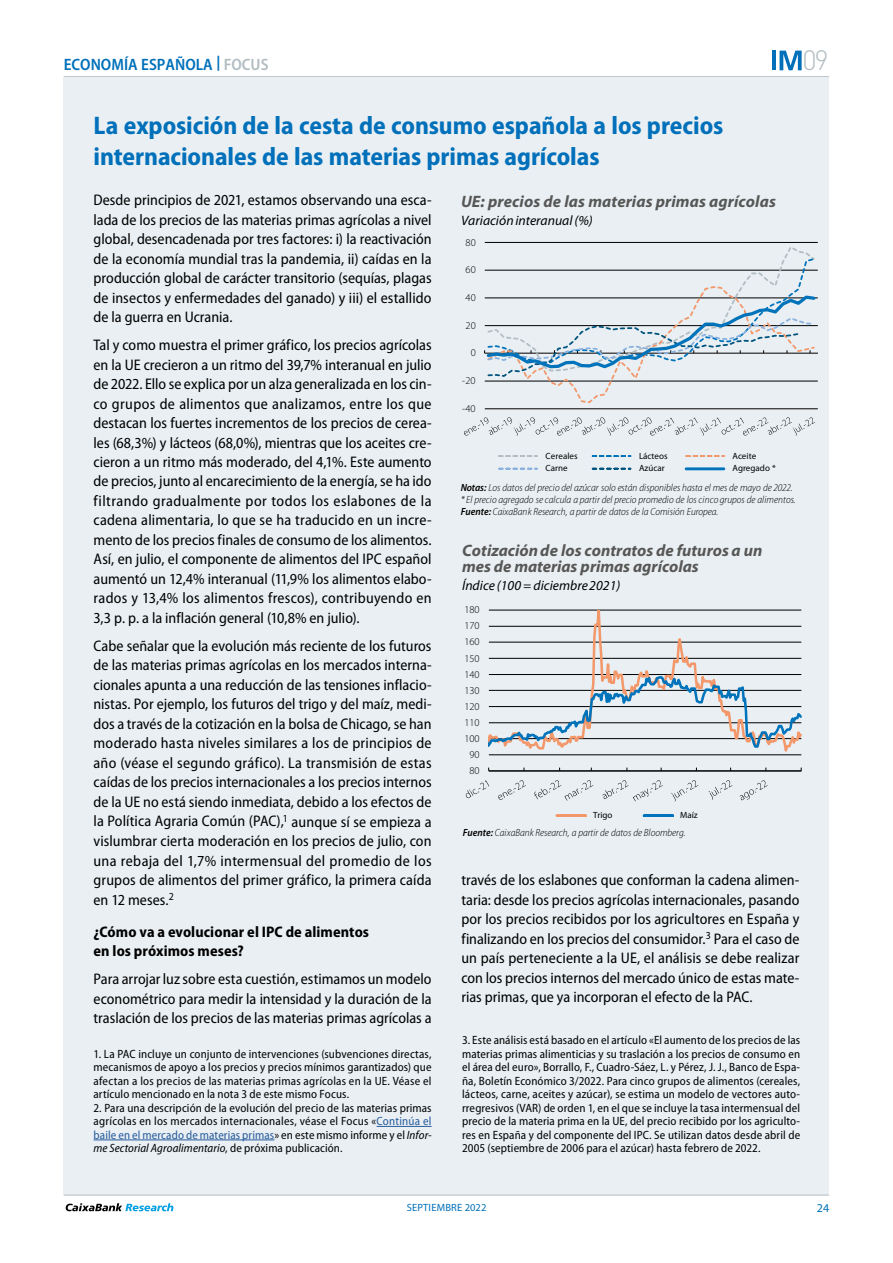
<style>
.page{position:relative;width:893px;height:1263px;background:#fff}
.page>*{position:absolute;margin:0;border:0;box-sizing:border-box;transform-origin:0 0}
.t1{font:300 27.6px "DIN Pro";color:#b2bdc2}
.t2{font:700 semi-condensed 25.5px/30.6px "Myriad Pro";color:#0070ba}
.t3{font:italic 700 16.5px/16.5px "Myriad Pro";letter-spacing:.005em;color:#575756}
.t4{font:600 semi-condensed 16.5px "Myriad Pro";color:#0070ba}
.t5{font:semi-condensed 15.3px/19.5px "Myriad Pro";color:#000;text-align:justify}
.t6{font:700 semi-condensed 15.3px/19.5px "Myriad Pro";letter-spacing:.005em;color:#000}
.t7{font:italic 13.65px "Myriad Pro";letter-spacing:.005em;color:#000}
.t8{font:semi-condensed 12px/13.5px "Myriad Pro";letter-spacing:.01em;color:#000;text-align:justify}
.t9{font:12px "Myriad Pro";color:#0070ba}
.t10{font:italic 300 semi-condensed 10.5px/11.7px "Myriad Pro";letter-spacing:-.005em;color:#000}
.t11{font:300 10.5px "Myriad Pro";letter-spacing:-.005em;color:#000}
.t12{font:10.5px "Myriad Pro";letter-spacing:.02em;color:#0070ba}
.t13{font:9px "Myriad Pro";color:#000}
.t14{font:9px "Myriad Pro";letter-spacing:.02em;color:#000}
.s1{color:#b2bdc2}
.s2{font-weight:600}
.s3{color:#275b9b}
.s4{font-style:italic}
</style>
<div class="page">
<hr style="left:64px;top:76px;width:765px;height:1px;background:#b2bdc2">
<div style="left:64px;top:77px;width:765px;height:1118px;background:#e9eff3"></div>
<hr style="left:64px;top:1195px;width:765px;height:1px;background:#b2bdc2">
<svg style="left:66px;top:1203px;width:107px;height:8px"></svg>
<svg style="left:779px;top:51px;width:23px;height:19px"></svg>
<hr style="left:772px;top:51px;width:4px;height:19px;background:#0070ba">
<hr style="left:377px;top:1126px;width:55px;height:1px;background:#275b9b">
<hr style="left:94px;top:1139px;width:180px;height:1px;background:#275b9b">
<hr style="left:485px;top:408px;width:333px;height:1px;background:#000">
<hr style="left:485px;top:381px;width:333px;height:1px;background:#000">
<hr style="left:485px;top:325px;width:333px;height:1px;background:#000">
<hr style="left:485px;top:298px;width:333px;height:1px;background:#000">
<hr style="left:485px;top:270px;width:333px;height:1px;background:#000">
<hr style="left:485px;top:242px;width:333px;height:1px;background:#000">
<hr style="left:485px;top:353px;width:333px;height:1px;background:#000">
<svg style="left:484px;top:247px;width:333px;height:157px"></svg>
<svg style="left:464px;top:417px;width:351px;height:19px"></svg>
<svg style="left:499px;top:455px;width:38px;height:2px"></svg>
<svg style="left:593px;top:455px;width:37px;height:2px"></svg>
<svg style="left:686px;top:455px;width:38px;height:2px"></svg>
<svg style="left:499px;top:468px;width:38px;height:2px"></svg>
<svg style="left:593px;top:468px;width:37px;height:2px"></svg>
<hr style="left:686px;top:467px;width:38px;height:3px;background:#0073bb">
<hr style="left:489px;top:771px;width:312px;height:1px;background:#000">
<svg style="left:488px;top:610px;width:314px;height:161px"></svg>
<svg style="left:466px;top:780px;width:23px;height:18px"></svg>
<svg style="left:498px;top:780px;width:28px;height:20px"></svg>
<svg style="left:534px;top:780px;width:59px;height:21px"></svg>
<svg style="left:602px;top:780px;width:61px;height:21px"></svg>
<svg style="left:671px;top:780px;width:27px;height:21px"></svg>
<svg style="left:709px;top:780px;width:23px;height:20px"></svg>
<svg style="left:740px;top:780px;width:28px;height:20px"></svg>
<hr style="left:557px;top:814px;width:29px;height:3px;background:#f3986b">
<hr style="left:644px;top:814px;width:29px;height:3px;background:#0073bb">
<p class="t4" style="left:64px;top:55px;width:206px">ECONOMÍA ESPAÑOLA <sup>|</sup> <span class="s1">FOCUS</span></p>
<h1 class="t1" style="left:802px;top:39px;width:28px">09</h1>
<h2 class="t2" style="left:94px;top:110px;width:631px">La exposición de la cesta de consumo española a los precios internacionales de las materias primas agrícolas</h2>
<p class="t5" style="left:94px;top:190px;width:340px">Desde principios de 2021, estamos observando una esca&shy;lada de los precios de las materias primas agrícolas a nivel global, desencadenada por tres factores: i) la reactivación de la economía mundial tras la pandemia, ii) caídas en la producción global de carácter transitorio (sequías, plagas de insectos y enfermedades del ganado) y iii) el estallido de la guerra en Ucrania.</p>
<p class="t5" style="left:94px;top:335px;width:340px">Tal y como muestra el primer gráfico, los precios agrícolas en la UE crecieron a un ritmo del 39,7% interanual en julio de 2022. Ello se explica por un alza generalizada en los cin&shy;co grupos de alimentos que analizamos, entre los que destacan los fuertes incrementos de los precios de cerea&shy;les (68,3%) y lácteos (68,0%), mientras que los aceites cre&shy;cieron a un ritmo más moderado, del 4,1%. Este aumento de precios, junto al encarecimiento de la energía, se ha ido filtrando gradualmente por todos los eslabones de la cadena alimentaria, lo que se ha traducido en un incre&shy;mento de los precios finales de consumo de los alimentos.<br>Así, en julio, el componente de alimentos del IPC español aumentó un 12,4% interanual (11,9% los alimentos elabo&shy;rados y 13,4% los alimentos frescos), contribuyendo en 3,3 p. p. a la inflación general (10,8% en julio).</p>
<p class="t5" style="left:94px;top:636px;width:340px">Cabe señalar que la evolución más reciente de los futuros de las materias primas agrícolas en los mercados interna&shy;cionales apunta a una reducción de las tensiones inflacio&shy;nistas. Por ejemplo, los futuros del trigo y del maíz, medi&shy;dos a través de la cotización en la bolsa de Chicago, se han moderado hasta niveles similares a los de principios de año (véase el segundo gráfico). La transmisión de estas caídas de los precios internacionales a los precios internos de la UE no está siendo inmediata, debido a los efectos de la Política Agraria Común (PAC),<sup>1</sup> aunque sí se empieza a vislumbrar cierta moderación en los precios de julio, con una rebaja del 1,7% intermensual del promedio de los grupos de alimentos del primer gráfico, la primera caída en 12 meses.<sup>2</sup></p>
<p class="t6" style="left:94px;top:922px;width:277px">¿Cómo va a evolucionar el IPC de alimentos en los próximos meses?</p>
<p class="t5" style="left:94px;top:970px;width:340px">Para arrojar luz sobre esta cuestión, estimamos un modelo econométrico para medir la intensidad y la duración de la traslación de los precios de las materias primas agrícolas a</p>
<p class="t3" style="left:461px;top:193px;width:316px">UE: precios de las materias primas agrícolas</p>
<p class="t7" style="left:461px;top:213px;width:133px">Variacióninteranual(%)</p>
<p class="t11" style="left:466px;top:236px;width:12px">80</p>
<p class="t11" style="left:466px;top:264px;width:12px">60</p>
<p class="t11" style="left:466px;top:291px;width:12px">40</p>
<p class="t11" style="left:466px;top:319px;width:12px">20</p>
<p class="t11" style="left:471px;top:347px;width:7px">0</p>
<p class="t11" style="left:462px;top:374px;width:15px">-20</p>
<p class="t11" style="left:462px;top:402px;width:15px">-40</p>
<p class="t14" style="left:545px;top:451px;width:34px">Cereales</p>
<p class="t13" style="left:639px;top:451px;width:30px">Lácteos</p>
<p class="t13" style="left:733px;top:451px;width:25px">Aceite</p>
<p class="t13" style="left:545px;top:463px;width:24px">Carne</p>
<p class="t13" style="left:639px;top:463px;width:27px">Azúcar</p>
<p class="t13" style="left:733px;top:463px;width:45px">Agregado *</p>
<p class="t10" style="left:461px;top:482px;width:337px"><span class="s2">Notas:</span> Los datos del precio del azúcar solo están disponibles hasta el mes de mayo de 2022. * El precio agregado se calcula a partir del precio promedio de los cinco grupos de alimentos.<br><span class="s2">Fuente:</span> CaixaBank Research, a partir de datos de la Comisión Europea.</p>
<p class="t3" style="left:462px;top:542px;width:302px">Cotización de los contratos de futuros a un mes de materias primas agrícolas</p>
<p class="t7" style="left:462px;top:578px;width:160px">Índice (100 = diciembre 2021)</p>
<p class="t11" style="left:464px;top:603px;width:17px">180</p>
<p class="t11" style="left:464px;top:619px;width:17px">170</p>
<p class="t11" style="left:464px;top:636px;width:17px">160</p>
<p class="t11" style="left:464px;top:652px;width:17px">150</p>
<p class="t11" style="left:464px;top:668px;width:17px">140</p>
<p class="t11" style="left:464px;top:684px;width:17px">130</p>
<p class="t11" style="left:464px;top:700px;width:17px">120</p>
<p class="t11" style="left:464px;top:716px;width:17px">110</p>
<p class="t11" style="left:464px;top:732px;width:17px">100</p>
<p class="t11" style="left:469px;top:748px;width:12px">90</p>
<p class="t11" style="left:469px;top:764px;width:12px">80</p>
<p class="t13" style="left:593px;top:810px;width:21px">Trigo</p>
<p class="t13" style="left:680px;top:810px;width:19px">Maíz</p>
<p class="t10" style="left:463px;top:827px;width:224px"><span class="s2">Fuente:</span> CaixaBank Research, a partir de datos de Bloomberg.</p>
<p class="t5" style="left:461px;top:871px;width:340px">través de los eslabones que conforman la cadena alimen&shy;taria: desde los precios agrícolas internacionales, pasando por los precios recibidos por los agricultores en España y finalizando en los precios del consumidor.<sup>3</sup> Para el caso de un país perteneciente a la UE, el análisis se debe realizar con los precios internos del mercado único de estas mate&shy;rias primas, que ya incorporan el efecto de la PAC.</p>
<p class="t8" style="left:94px;top:1047px;width:340px">1. La PAC incluye un conjunto de intervenciones (subvenciones directas, mecanismos de apoyo a los precios y precios mínimos garantizados) que afectan a los precios de las materias primas agrícolas en la UE. Véase el artículo mencionado en la nota 3 de este mismo Focus.</p>
<p class="t8" style="left:94px;top:1101px;width:340px">2. Para una descripción de la evolución del precio de las materias primas agrícolas en los mercados internacionales, véase el Focus «<span class="s3">Continúa el baile en el mercado de materias primas</span>» en este mismo informe y el <span class="s4">Infor&shy;me Sectorial Agroalimentario</span>, de próxima publicación.</p>
<p class="t8" style="left:462px;top:1034px;width:340px">3. Este análisis está basado en el artículo «El aumento de los precios de las materias primas alimenticias y su traslación a los precios de consumo en el área del euro», Borrallo, F., Cuadro-Sáez, L. y Pérez, J. J., Banco de Espa&shy;ña, Boletín Económico 3/2022. Para cinco grupos de alimentos (cereales, lácteos, carne, aceites y azúcar), se estima un modelo de vectores auto&shy;rregresivos (VAR) de orden 1, en el que se incluye la tasa intermensual del precio de la materia prima en la UE, del precio recibido por los agriculto&shy;res en España y del componente del IPC. Se utilizan datos desde abril de 2005 (septiembre de 2006 para el azúcar) hasta febrero de 2022.</p>
<p class="t12" style="left:407px;top:1202px;width:81px">SEPTIEMBRE 2022</p>
<p class="t9" style="left:817px;top:1202px;width:14px">24</p>
</div>
